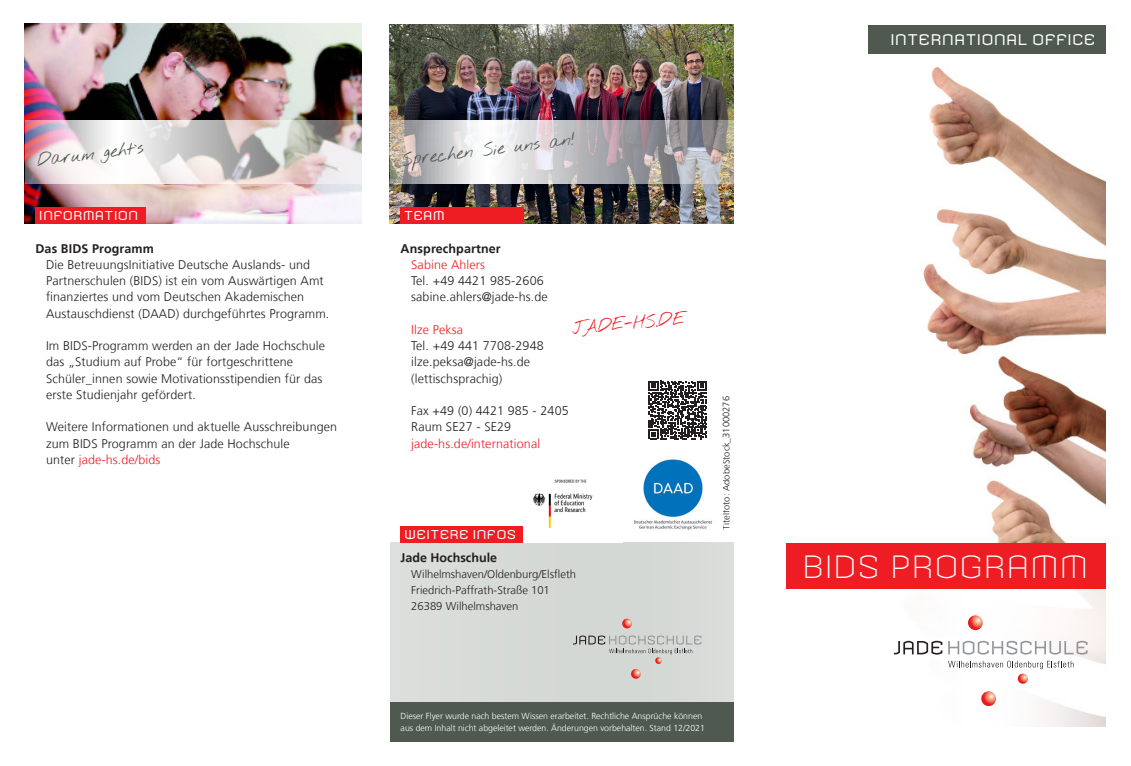
<style>
.page{position:relative;width:1131px;height:766px;background:#fff}
.page>*{position:absolute;margin:0;border:0;box-sizing:border-box;transform-origin:0 0}
.Titel-ÜS{font:300 31.25px "Armada";color:#fff}
.Handschrift{font:17.5px "Nothing You Could Do";color:#4f5950}
.Handschrift-2{font:17.5px "Nothing You Could Do";color:#ee1d23}
.Titelzusatz-ÜS{font:15px "Armada";letter-spacing:.005em;color:#fff}
.Fließtext{font:300 12.5px/16.2px "NDS Frutiger";letter-spacing:.01em;color:#231f20}
.Fließtext-2{font:300 12.5px "NDS Frutiger";letter-spacing:.01em;color:#ee1d23}
.Fließtext-ÜS{font:700 12.5px "NDS Frutiger";letter-spacing:.005em;color:#231f20}
.Seiten-ÜS{font:12.5px "Armada";letter-spacing:.01em;color:#fff}
.Fließtext-3{font:700 12.5px "NDS Frutiger";letter-spacing:.01em;color:#231f20}
.Fließtext-4{font:300 11.25px "NDS Frutiger";color:#231f20}
.Handschrift-3{font:300 9.38px "NDS Frutiger";color:#231f20}
.Infozeile{font:300 8.75px/11.2px "NDS Frutiger";color:#fff}
.s1{color:#231f20}
</style>
<div class="page">
<img style="left:390px;top:25px;width:343px;height:198px">
<img style="left:868px;top:53px;width:237px;height:489px">
<img style="left:25px;top:24px;width:336px;height:199px">
<svg style="left:390px;top:120px;width:343px;height:64px;background:#bfbcbe"></svg>
<img style="left:25px;top:120px;width:336px;height:64px">
<div style="left:390px;top:542px;width:343px;height:160px;background:#d4d8d5"></div>
<svg style="left:622px;top:618px;width:10px;height:10px"></svg>
<svg style="left:573px;top:635px;width:128px;height:43px"></svg>
<div style="left:390px;top:702px;width:343px;height:39px;background:#4f5950"></div>
<svg style="left:893px;top:640px;width:49px;height:14px"></svg>
<svg style="left:948px;top:640px;width:139px;height:14px"></svg>
<svg style="left:967px;top:615px;width:15px;height:15px"></svg>
<svg style="left:981px;top:691px;width:14px;height:14px"></svg>
<svg style="left:948px;top:660px;width:125px;height:23px"></svg>
<div style="left:786px;top:542px;width:319px;height:46px;background:#ee1d23"></div>
<div style="left:868px;top:25px;width:238px;height:28px;background:#4f5950"></div>
<div style="left:35px;top:207px;width:111px;height:16px;background:#ee1d23"></div>
<div style="left:400px;top:207px;width:123px;height:16px;background:#ee1d23"></div>
<div style="left:400px;top:526px;width:131px;height:16px;background:#ee1d23"></div>
<img style="left:523px;top:479px;width:70px;height:63px">
<img style="left:634px;top:459px;width:78px;height:71px">
<svg style="left:648px;top:381px;width:59px;height:58px"></svg>
<p class="Handschrift" style="left:35px;top:149px;width:109px;rotate:-7deg">Darum geht`s</p>
<p class="Handschrift" style="left:400px;top:149px;width:176px;rotate:-7deg">Sprechen Sie uns an!</p>
<p class="Seiten-ÜS" style="left:39px;top:208px;width:101px">INFORMATION</p>
<p class="Seiten-ÜS" style="left:404px;top:208px;width:42px">TEAM</p>
<p class="Fließtext-3" style="left:35px;top:241px;width:120px">Das BIDS Programm</p>
<p class="Fließtext" style="left:46px;top:256px;width:265px">Die BetreuungsInitiative Deutsche Auslands- und</p>
<p class="Fließtext" style="left:46px;top:273px;width:279px">Partnerschulen (BIDS) ist ein vom Auswärtigen Amt</p>
<p class="Fließtext" style="left:46px;top:289px;width:259px">finanziertes und vom Deutschen Akademischen</p>
<p class="Fließtext" style="left:46px;top:305px;width:285px">Austauschdienst (DAAD) durchgeführtes Programm.</p>
<p class="Fließtext" style="left:46px;top:338px;width:280px">Im BIDS-Programm werden an der Jade Hochschule</p>
<p class="Fließtext" style="left:46px;top:354px;width:248px">das „Studium auf Probe“ für fortgeschrittene</p>
<p class="Fließtext" style="left:46px;top:370px;width:278px">Schüler_innen sowie Motivationsstipendien für das erste Studienjahr gefördert.</p>
<p class="Fließtext" style="left:46px;top:419px;width:292px">Weitere Informationen und aktuelle Ausschreibungen zum BIDS Programm an der Jade Hochschule</p>
<p class="Fließtext-2" style="left:46px;top:452px;width:116px"><span class="s1">unter</span> jade-hs.de/bids</p>
<p class="Fließtext-ÜS" style="left:400px;top:241px;width:102px">Ansprechpartner</p>
<p class="Fließtext-2" style="left:411px;top:257px;width:75px">Sabine Ahlers</p>
<p class="Fließtext" style="left:411px;top:273px;width:134px">Tel. +49 4421 985-2606</p>
<p class="Fließtext" style="left:411px;top:289px;width:138px">sabine.ahlers@jade-hs.de</p>
<p class="Fließtext-2" style="left:411px;top:322px;width:53px">Ilze Peksa</p>
<p class="Fließtext" style="left:411px;top:338px;width:134px">Tel. +49 441 7708-2948</p>
<p class="Fließtext" style="left:411px;top:354px;width:120px">ilze.peksa@jade-hs.de</p>
<p class="Fließtext" style="left:411px;top:370px;width:93px">(lettischsprachig)</p>
<p class="Fließtext" style="left:411px;top:403px;width:159px">Fax +49 (0) 4421 985 - 2405</p>
<p class="Fließtext" style="left:411px;top:419px;width:101px">Raum SE27 - SE29</p>
<p class="Fließtext-2" style="left:411px;top:436px;width:130px">jade-hs.de/international</p>
<p class="Handschrift-2" style="left:571px;top:317px;width:115px;rotate:-5deg">JADE-HS.DE</p>
<p class="Seiten-ÜS" style="left:404px;top:527px;width:114px">WEITERE INFOS</p>
<p class="Fließtext-ÜS" style="left:400px;top:549px;width:98px">Jade Hochschule</p>
<p class="Fließtext-4" style="left:411px;top:567px;width:166px">Wilhelmshaven/Oldenburg/Elsfleth</p>
<p class="Fließtext-4" style="left:411px;top:583px;width:140px">Friedrich-Paffrath-Straße 101</p>
<p class="Fließtext-4" style="left:411px;top:600px;width:109px">26389 Wilhelmshaven</p>
<p class="Handschrift-3" style="left:721px;top:529px;width:135px;rotate:-90deg">Titelfoto: AdobeStock_31000276</p>
<p class="Infozeile" style="left:400px;top:710px;width:306px">Dieser Flyer wurde nach bestem Wissen erarbeitet. Rechtliche Ansprüche können aus dem Inhalt nicht abgeleitet werden. Änderungen vorbehalten. Stand 12/2021</p>
<p class="Titelzusatz-ÜS" style="left:890px;top:31px;width:207px">INTERNATIONAL OFFICE</p>
<p class="Titel-ÜS" style="left:801px;top:548px;width:288px">BIDS PROGRAMM</p>
</div>
